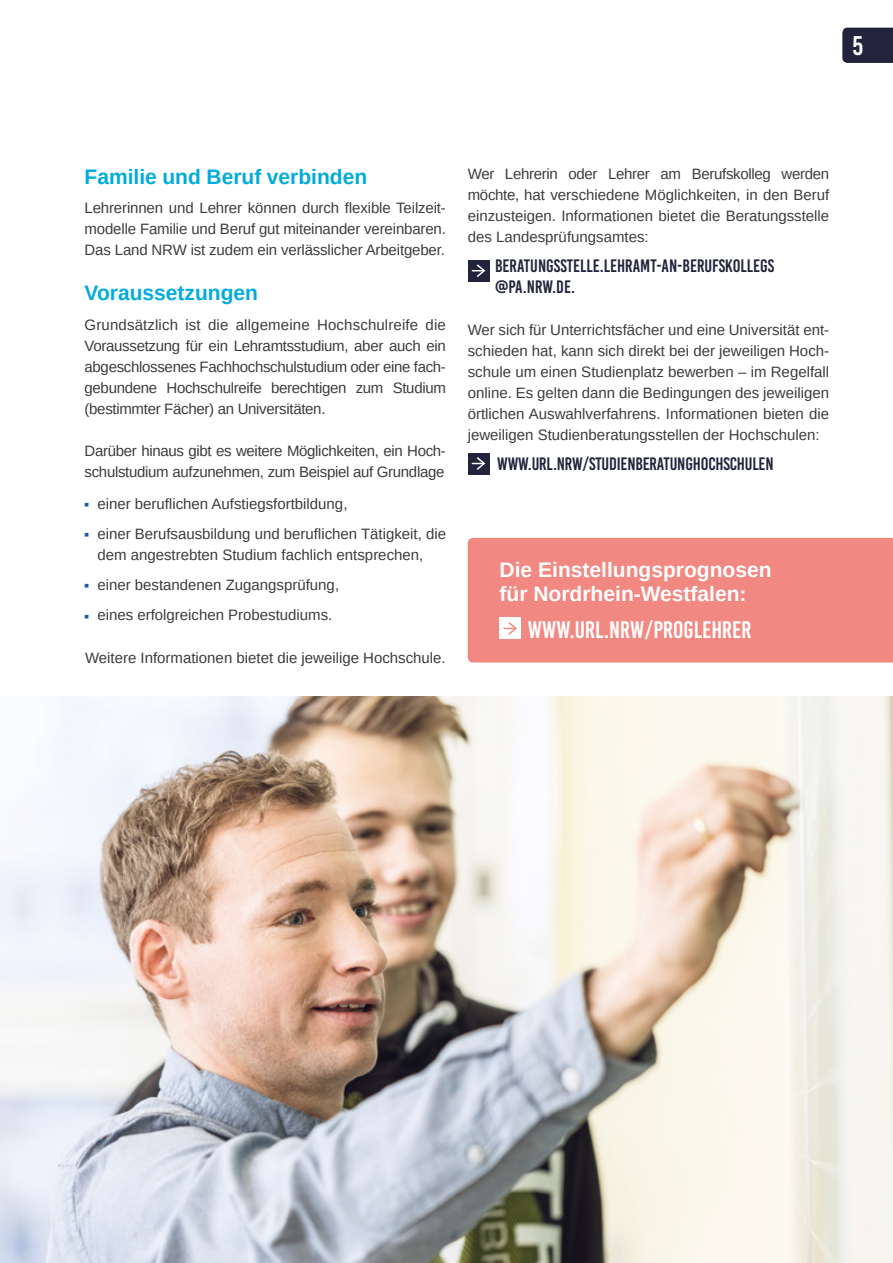
<style>
.page{position:relative;width:893px;height:1263px;background:#fff}
.page>*{position:absolute;margin:0;border:0;box-sizing:border-box;transform-origin:0 0}
.t1{font:27px "Bebas Kai";color:#fff}
.t2{font:24px "Bebas Kai";color:#fff}
.t3{font:700 21px/24px "Arimo";color:#fff}
.t4{font:700 21px "Arimo";color:#00abdd}
.t5{font:18px/21px "Bebas Kai";letter-spacing:-.005em;color:#21243b}
.t6{font:15px/21px "Arimo";color:#3c3c3b;text-align:justify}
.t7{font:15px/21px "Arimo";letter-spacing:-.02em;color:#3c3c3b}
.s1{font-size:7.5px;color:#1a5a9f}
</style>
<div class="page">
<img style="left:0;top:696px;width:893px;height:567px">
<div style="left:468px;top:538px;width:425px;height:124px;background:#f18882"></div>
<div style="left:468px;top:260px;width:21px;height:21px;background:#21243b"></div>
<svg style="left:472px;top:264px;width:14px;height:13px"></svg>
<div style="left:468px;top:453px;width:21px;height:21px;background:#21243b"></div>
<svg style="left:472px;top:457px;width:14px;height:13px"></svg>
<div style="left:499px;top:618px;width:22px;height:21px;background:#fff"></div>
<svg style="left:504px;top:622px;width:13px;height:13px"></svg>
<div style="left:842px;top:28px;width:51px;height:35px;background:#21243b"></div>
<h1 class="t1" style="left:852px;top:32px;width:12px">5</h1>
<h3 class="t4" style="left:85px;top:162px;width:284px">Familie und Beruf verbinden</h3>
<p class="t6" style="left:85px;top:198px;width:363px">Lehrerinnen und Lehrer können durch flexible Teilzeit&shy;modelle Familie und Beruf gut miteinander vereinbaren.<br>Das Land NRW ist zudem ein verlässlicher Arbeitgeber.</p>
<h3 class="t4" style="left:85px;top:279px;width:175px">Voraussetzungen</h3>
<p class="t6" style="left:85px;top:314px;width:363px">Grundsätzlich ist die allgemeine Hochschulreife die Voraussetzung für ein Lehramtsstudium, aber auch ein abgeschlossenes Fachhochschulstudium oder eine fach&shy;gebundene Hochschulreife berechtigen zum Studium (bestimmter Fächer) an Universitäten.</p>
<p class="t7" style="left:85px;top:440px;width:363px">Darüber hinaus gibt es weitere Möglichkeiten, ein Hoch&shy;schulstudium aufzunehmen, zum Beispiel auf Grundlage</p>
<p class="t6" style="left:85px;top:493px;width:264px"><span class="s1">■</span> einer beruflichen Aufstiegsfortbildung,</p>
<p class="t6" style="left:97px;top:523px;width:350px;text-indent:-13px"><span class="s1">■</span> einer Berufsausbildung und beruflichen Tätigkeit, die dem angestrebten Studium fachlich entsprechen,</p>
<p class="t6" style="left:85px;top:574px;width:256px"><span class="s1">■</span> einer bestandenen Zugangsprüfung,</p>
<p class="t6" style="left:85px;top:604px;width:249px"><span class="s1">■</span> eines erfolgreichen Probestudiums.</p>
<p class="t6" style="left:85px;top:647px;width:362px">Weitere Informationen bietet die jeweilige Hochschule.</p>
<p class="t6" style="left:468px;top:164px;width:363px">Wer Lehrerin oder Lehrer am Berufskolleg werden möchte, hat verschiedene Möglichkeiten, in den Beruf einzusteigen. Informationen bietet die Beratungsstelle des Landesprüfungsamtes:</p>
<p class="t5" style="left:495px;top:256px;width:281px">BERATUNGSSTELLE.LEHRAMT-AN-BERUFSKOLLEGS @PA.NRW.DE.</p>
<p class="t6" style="left:468px;top:320px;width:363px">Wer sich für Unterrichtsfächer und eine Universität ent&shy;schieden hat, kann sich direkt bei der jeweiligen Hoch&shy;schule um einen Studienplatz bewerben – im Regelfall online. Es gelten dann die Bedingungen des jeweiligen örtlichen Auswahlverfahrens. Informationen bieten die jeweiligen Studienberatungsstellen der Hochschulen:</p>
<p class="t5" style="left:497px;top:454px;width:278px">WWW.URL.NRW/STUDIENBERATUNGHOCHSCHULEN</p>
<h3 class="t3" style="left:500px;top:558px;width:273px">Die Einstellungsprognosen für Nordrhein-Westfalen:</h3>
<h2 class="t2" style="left:528px;top:617px;width:225px">WWW.URL.NRW/PROGLEHRER</h2>
</div>
